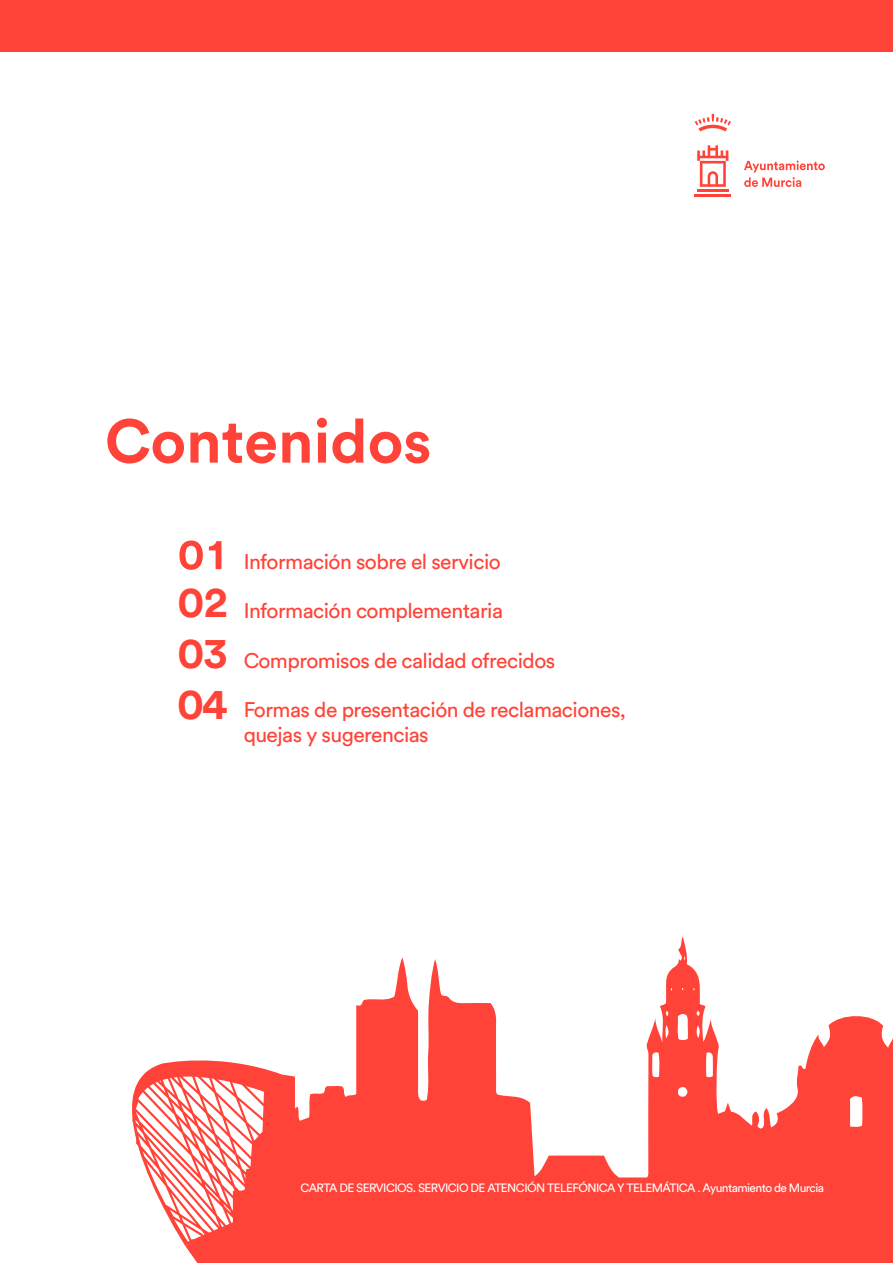
<style>
.page{position:relative;width:893px;height:1263px;background:#fff}
.page>*{position:absolute;margin:0;border:0;box-sizing:border-box;transform-origin:0 0}
.t1{font:700 60.9px "Circular Std";color:#ff4338}
.t2{font:700 43.2px/51px "Circular Std";color:#ff4338;text-align:justify}
.t3{font:21px/25.2px "Circular Std";letter-spacing:-.025em;color:#ff4338}
.t4{font:12px "Circular Std";letter-spacing:-.05em;color:#fff}
</style>
<div class="page">
<svg style="left:132px;top:1061px;width:53px;height:185px"></svg>
<svg style="left:185px;top:936px;width:708px;height:327px;fill:#ff4338"></svg>
<svg style="left:179px;top:540px;width:24px;height:30px"></svg>
<svg style="left:209px;top:541px;width:12px;height:28px"></svg>
<svg style="left:744px;top:161px;width:81px;height:26px"></svg>
<hr style="left:697px;top:189px;width:31px;height:3px;background:#ff4338">
<hr style="left:695px;top:195px;width:36px;height:2px;background:#ff4338">
<svg style="left:695px;top:114px;width:36px;height:18px"></svg>
<svg style="left:697px;top:145px;width:31px;height:42px"></svg>
<div style="left:0;top:0;width:893px;height:51px;background:#ff4338"></div>
<h1 class="t1" style="left:105px;top:402px;width:328px">Contenidos</h1>
<h2 class="t2" style="left:177px;top:575px;width:52px">02<br>03<br>04</h2>
<p class="t3" style="left:244px;top:549px;width:259px">Información sobre el servicio</p>
<p class="t3" style="left:244px;top:598px;width:261px">Información complementaria</p>
<p class="t3" style="left:244px;top:647px;width:313px">Compromisos de calidad ofrecidos</p>
<p class="t3" style="left:244px;top:696px;width:384px">Formas de presentación de reclamaciones, quejas y sugerencias</p>
<p class="t4" style="left:301px;top:1180px;width:525px">CARTA DE SERVICIOS. SERVICIO DE ATENCIÓN TELEFÓNICA Y TELEMÁTICA . Ayuntamiento de Murcia</p>
</div>
